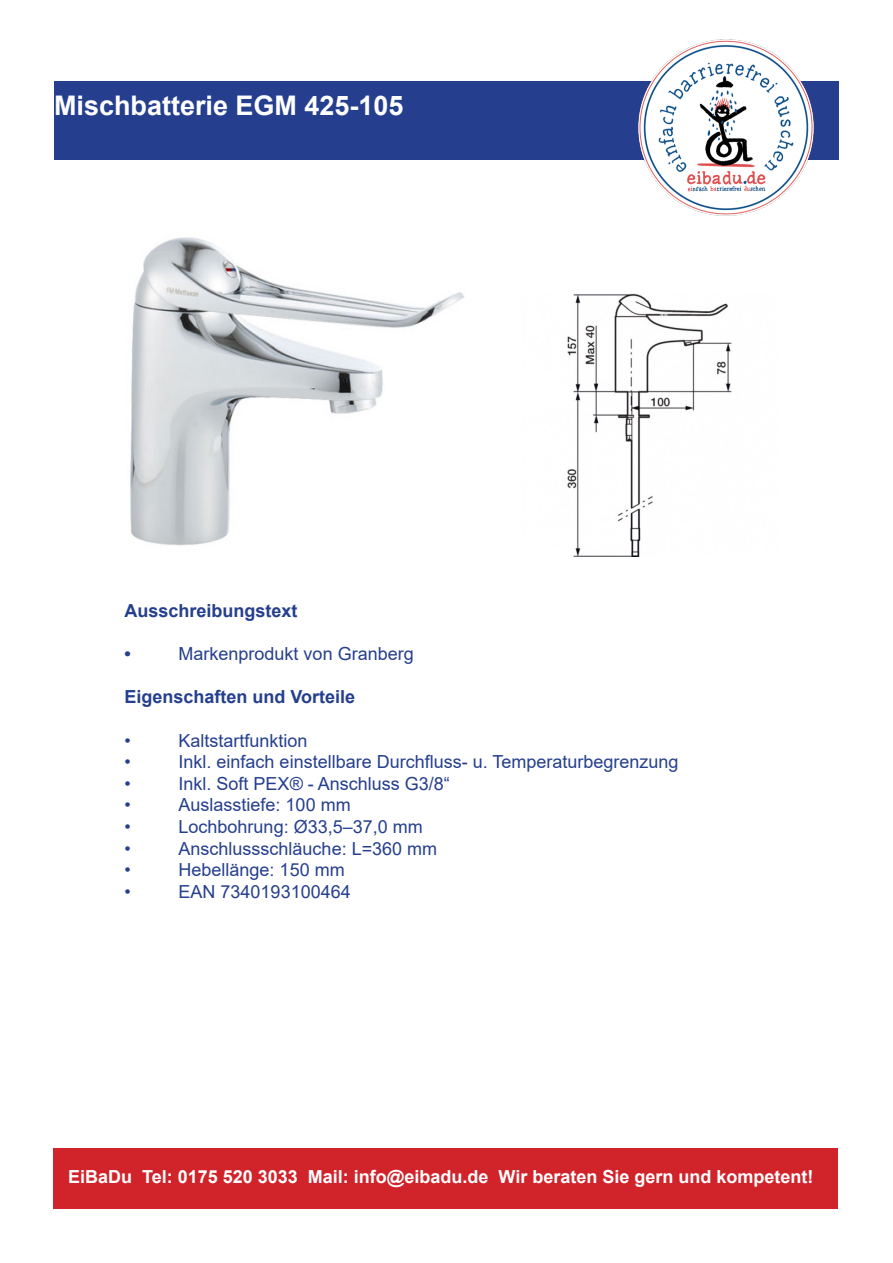
<style>
.page{position:relative;width:893px;height:1263px;background:#fff}
.page>*{position:absolute;margin:0;border:0;box-sizing:border-box;transform-origin:0 0}
.t1{font:700 27px "Arial";color:#fff}
.t2{font:18px "Arial";color:#253f8e}
.t3{font:700 18px "Arial";color:#fff}
.t4{font:700 18px "Arial";color:#253f8e}
</style>
<div class="page">
<div style="left:54px;top:81px;width:784px;height:78px;background:#253f8e"></div>
<div style="left:53px;top:1148px;width:785px;height:61px;background:#d1232a"></div>
<img style="left:629px;top:39px;width:194px;height:177px">
<img style="left:130px;top:237px;width:334px;height:309px">
<img style="left:567px;top:293px;width:165px;height:263px">
<p class="t1" style="left:54px;top:87px;width:351px">Mischbatterie EGM 425-105</p>
<p class="t4" style="left:125px;top:598px;width:175px">Ausschreibungstext</p>
<p class="t4" style="left:125px;top:641px;width:8px">•</p>
<p class="t2" style="left:179px;top:641px;width:237px">Markenprodukt von Granberg</p>
<p class="t4" style="left:125px;top:684px;width:232px">Eigenschaften und Vorteile</p>
<p class="t2" style="left:125px;top:728px;width:8px">•</p>
<p class="t2" style="left:179px;top:728px;width:131px">Kaltstartfunktion</p>
<p class="t2" style="left:125px;top:749px;width:8px">•</p>
<p class="t2" style="left:179px;top:749px;width:501px">Inkl. einfach einstellbare Durchfluss- u. Temperaturbegrenzung</p>
<p class="t2" style="left:125px;top:771px;width:8px">•</p>
<p class="t2" style="left:179px;top:771px;width:273px">Inkl. Soft PEX® - Anschluss G3/8“</p>
<p class="t2" style="left:125px;top:793px;width:8px">•</p>
<p class="t2" style="left:179px;top:793px;width:174px">Auslasstiefe: 100 mm</p>
<p class="t2" style="left:125px;top:814px;width:8px">•</p>
<p class="t2" style="left:179px;top:814px;width:246px">Lochbohrung: Ø33,5–37,0 mm</p>
<p class="t2" style="left:125px;top:836px;width:8px">•</p>
<p class="t2" style="left:179px;top:836px;width:260px">Anschlussschläuche: L=360 mm</p>
<p class="t2" style="left:125px;top:857px;width:8px">•</p>
<p class="t2" style="left:179px;top:857px;width:168px">Hebellänge: 150 mm</p>
<p class="t2" style="left:125px;top:879px;width:8px">•</p>
<p class="t2" style="left:179px;top:879px;width:174px">EAN 7340193100464</p>
<p class="t3" style="left:68px;top:1164px;width:747px">EiBaDu Tel: 0175 520 3033 Mail: info@eibadu.de Wir beraten Sie gern und kompetent!</p>
</div>
